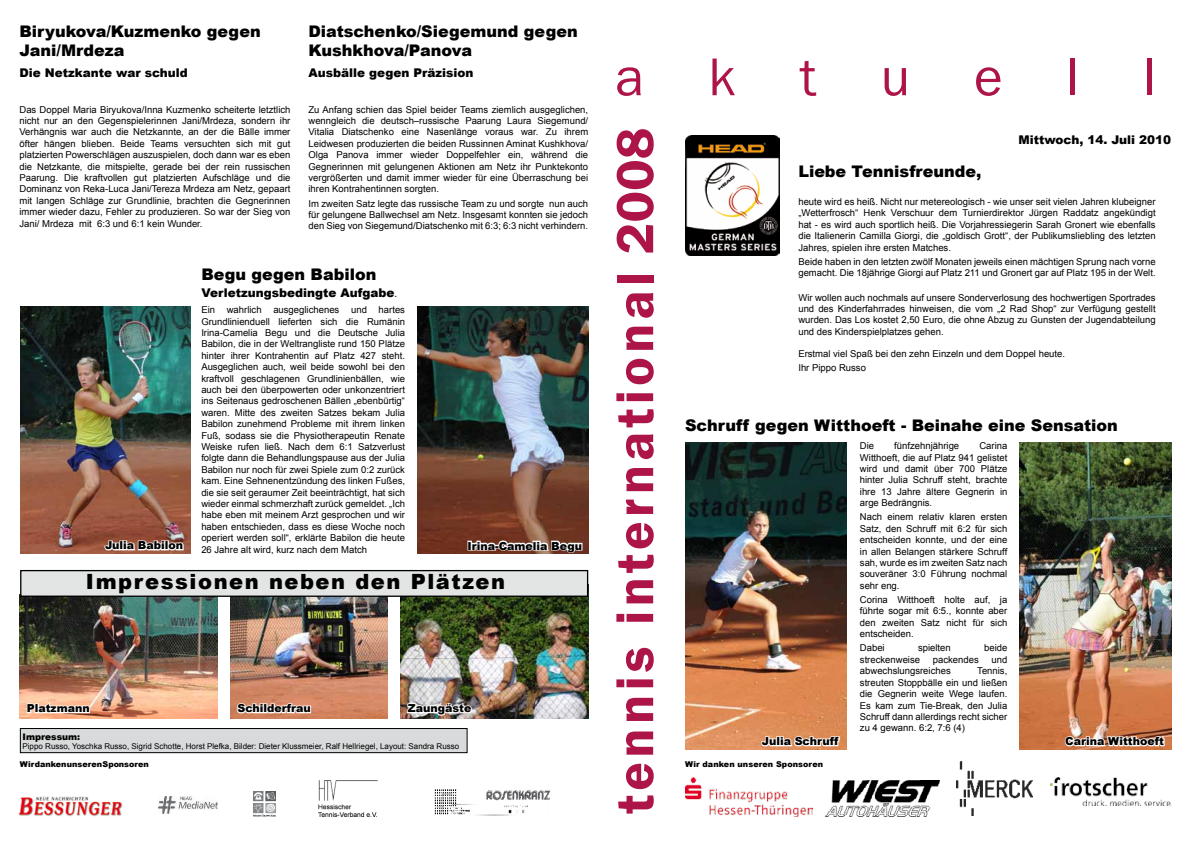
<style>
.page{position:relative;width:1191px;height:842px;background:#fff}
.page>*{position:absolute;margin:0;border:0;box-sizing:border-box;transform-origin:0 0}
.t1{font:55px "Franklin Gothic";letter-spacing:1.16em;color:#ad1548}
.t2{font:600 54px "Franklin Gothic";letter-spacing:.075em;color:#ad1548}
.t3{font:900 21px "Arial";letter-spacing:.075em;color:#000}
.t4{font:900 16px/19.2px "Arial";color:#000}
.t5{font:900 12px "Arial";color:#000}
.t6{font:900 11px "Arial";color:#000}
.t7{font:9.5px/11.4px "Arial";color:#000;text-align:justify}
.t8{font:900 9px "Arial";color:#000}
.t9{font:8px "Arial";color:#000}
.t10{font:900 8px "Arial";letter-spacing:.01em;color:#000}
.s1{font-family:"Calibri";font-weight:400;font-size:11px}
</style>
<div class="page">
<img style="left:685px;top:778px;width:128px;height:38px">
<img style="left:1050px;top:778px;width:121px;height:27px">
<img style="left:825px;top:780px;width:115px;height:36px">
<img style="left:18px;top:796px;width:105px;height:20px">
<img style="left:254px;top:791px;width:21px;height:25px">
<img style="left:319px;top:780px;width:58px;height:37px">
<div style="left:20px;top:728px;width:447px;height:25px;background:#d9dadb"></div>
<div style="left:20px;top:728px;width:447px;height:25px;border:1px solid #000"></div>
<img style="left:434px;top:789px;width:116px;height:27px">
<img style="left:956px;top:761px;width:76px;height:54px">
<img style="left:159px;top:797px;width:59px;height:16px">
<img style="left:685px;top:136px;width:94px;height:120px">
<img style="left:685px;top:442px;width:161px;height:308px">
<img style="left:1019px;top:442px;width:152px;height:308px">
<svg style="left:760px;top:735px;width:81px;height:14px"></svg>
<svg style="left:1063px;top:733px;width:103px;height:17px"></svg>
<img style="left:417px;top:306px;width:171px;height:248px">
<img style="left:20px;top:306px;width:171px;height:247px">
<svg style="left:103px;top:539px;width:82px;height:13px"></svg>
<div style="left:467px;top:541px;width:5px;height:9px;border:2px solid #fff"></div>
<svg style="left:470px;top:539px;width:113px;height:15px"></svg>
<img style="left:20px;top:597px;width:198px;height:121px">
<img style="left:230px;top:597px;width:157px;height:121px">
<img style="left:401px;top:597px;width:187px;height:121px">
<svg style="left:26px;top:701px;width:65px;height:14px"></svg>
<svg style="left:235px;top:702px;width:77px;height:14px"></svg>
<svg style="left:406px;top:701px;width:68px;height:16px"></svg>
<div style="left:21px;top:571px;width:566px;height:25px;background:#e3e4e4"></div>
<div style="left:20px;top:570px;width:568px;height:27px;border:1px solid #000"></div>
<h3 class="t4" style="left:19px;top:21px;width:243px">Biryukova/Kuzmenko gegen<br>Jani/Mrdeza</h3>
<p class="t5" style="left:19px;top:64px;width:170px">Die Netzkante war schuld</p>
<h3 class="t4" style="left:308px;top:21px;width:271px">Diatschenko/Siegemund gegen<br>Kushkhova/Panova</h3>
<p class="t5" style="left:308px;top:64px;width:167px">Ausbälle gegen Präzision</p>
<h1 class="t1" style="left:615px;top:43px;width:541px">aktuell</h1>
<p class="t7" style="left:19px;top:104px;width:272px">Das Doppel Maria Biryukova/Inna Kuzmenko scheiterte letztlich nicht nur an den Gegenspielerinnen Jani/Mrdeza, sondern ihr Verhängnis war auch die Netzkannte, an der die Bälle immer öfter hängen blieben. Beide Teams versuchten sich mit gut platzierten Powerschlägen auszuspielen, doch dann war es eben die Netzkante, die mitspielte, gerade bei der rein russischen Paarung. Die kraftvollen gut platzierten Aufschläge und die Dominanz von Reka-Luca Jani/Tereza Mrdeza am Netz, gepaart mit langen Schläge zur Grundlinie, brachten die Gegnerinnen immer wieder dazu, Fehler zu produzieren. So war der Sieg von Jani/ Mrdeza mit 6:3 und 6:1 kein Wunder.</p>
<p class="t7" style="left:308px;top:104px;width:281px">Zu Anfang schien das Spiel beider Teams ziemlich ausgeglichen, wenngleich die deutsch–russische Paarung Laura Siegemund/ Vitalia Diatschenko eine Nasenlänge voraus war. Zu ihrem Leidwesen produzierten die beiden Russinnen Aminat Kushkhova/ Olga Panova immer wieder Doppelfehler ein, während die Gegnerinnen mit gelungenen Aktionen am Netz ihr Punktekonto vergrößerten und damit immer wieder für eine Überraschung bei ihren Kontrahentinnen sorgten.</p>
<p class="t7" style="left:308px;top:198px;width:281px">Im zweiten Satz legte das russische Team zu und sorgte nun auch für gelungene Ballwechsel am Netz. Insgesamt konnten sie jedoch den Sieg von Siegemund/Diatschenko mit 6:3; 6:3 nicht verhindern.</p>
<h2 class="t2" style="left:602px;top:814px;width:687px;rotate:-90deg">tennis international 2008</h2>
<p class="t5" style="left:1018px;top:131px;width:154px">Mittwoch, 14. Juli 2010</p>
<h3 class="t4" style="left:798px;top:161px;width:185px">Liebe Tennisfreunde,</h3>
<p class="t7" style="left:798px;top:196px;width:359px">heute wird es heiß. Nicht nur metereologisch - wie unser seit vielen Jahren klubeigner „Wetterfrosch“ Henk Verschuur dem Turnierdirektor Jürgen Raddatz angekündigt hat - es wird auch sportlich heiß. Die Vorjahressiegerin Sarah Gronert wie ebenfalls die Italienerin Camilla Giorgi, die „goldisch Grott“, der Publikumsliebling des letzten Jahres, spielen ihre ersten Matches.</p>
<p class="t7" style="left:798px;top:256px;width:359px">Beide haben in den letzten zwölf Monaten jeweils einen mächtigen Sprung nach vorne gemacht. Die 18jährige Giorgi auf Platz 211 und Gronert gar auf Platz 195 in der Welt.</p>
<p class="t7" style="left:798px;top:292px;width:359px">Wir wollen auch nochmals auf unsere Sonderverlosung des hochwertigen Sportrades und des Kinderfahrrades hinweisen, die vom „2 Rad Shop“ zur Verfügung gestellt wurden. Das Los kostet 2,50 Euro, die ohne Abzug zu Gunsten der Jugendabteilung und des Kinderspielplatzes gehen.</p>
<p class="t7" style="left:798px;top:346px;width:268px;line-height:14.2px">Erstmal viel Spaß bei den zehn Einzeln und dem Doppel heute.<br>Ihr Pippo Russo</p>
<h3 class="t4" style="left:201px;top:264px;width:177px">Begu gegen Babilon</h3>
<p class="t5" style="left:201px;top:284px;width:197px">Verletzungsbedingte Aufgabe<span class="s1">.</span></p>
<p class="t7" style="left:201px;top:304px;width:205px">Ein wahrlich ausgeglichenes und hartes Grundlinienduell lieferten sich die Rumänin Irina-Camelia Begu und die Deutsche Julia Babilon, die in der Weltrangliste rund 150 Plätze hinter ihrer Kontrahentin auf Platz 427 steht.<br>Ausgeglichen auch, weil beide sowohl bei den kraftvoll geschlagenen Grundlinienbällen, wie auch bei den überpowerten oder unkonzentriert ins Seitenaus gedroschenen Bällen „ebenbürtig“ waren. Mitte des zweiten Satzes bekam Julia Babilon zunehmend Probleme mit ihrem linken Fuß, sodass sie die Physiotherapeutin Renate Weiske rufen ließ. Nach dem 6:1 Satzverlust folgte dann die Behandlungspause aus der Julia Babilon nur noch für zwei Spiele zum 0:2 zurück kam. Eine Sehnenentzündung des linken Fußes, die sie seit geraumer Zeit beeinträchtigt, hat sich wieder einmal schmerzhaft zurück gemeldet. „Ich habe eben mit meinem Arzt gesprochen und wir haben entschieden, dass es diese Woche noch operiert werden soll“, erklärte Babilon die heute</p>
<h3 class="t4" style="left:685px;top:415px;width:434px">Schruff gegen Witthoeft - Beinahe eine Sensation</h3>
<p class="t7" style="left:860px;top:440px;width:16px">Die</p>
<p class="t7" style="left:894px;top:440px;width:66px">fünfzehnjährige</p>
<p class="t7" style="left:860px;top:440px;width:149px;text-indent:119px">Carina Witthoeft, die auf Platz 941 gelistet wird und damit über 700 Plätze hinter Julia Schruff steht, brachte ihre 13 Jahre ältere Gegnerin in arge Bedrängnis.</p>
<p class="t7" style="left:860px;top:511px;width:149px">Nach einem relativ klaren ersten Satz, den Schruff mit 6:2 für sich entscheiden konnte, und der eine in allen Belangen stärkere Schruff sah, wurde es im zweiten Satz nach souveräner 3:0 Führung nochmal sehr eng.</p>
<p class="t7" style="left:860px;top:594px;width:149px">Corina Witthoeft holte auf, ja führte sogar mit 6:5., konnte aber den zweiten Satz nicht für sich entscheiden.</p>
<p class="t7" style="left:860px;top:642px;width:26px">Dabei</p>
<p class="t7" style="left:918px;top:642px;width:34px">spielten</p>
<p class="t7" style="left:984px;top:642px;width:25px">beide</p>
<p class="t7" style="left:860px;top:654px;width:62px">streckenweise</p>
<p class="t7" style="left:932px;top:654px;width:47px">packendes</p>
<p class="t7" style="left:991px;top:654px;width:17px">und</p>
<p class="t7" style="left:860px;top:665px;width:92px">abwechslungsreiches</p>
<p class="t6" style="left:105px;top:537px;width:80px">Julia Babilon</p>
<p class="t7" style="left:201px;top:544px;width:167px">26 Jahre alt wird, kurz nach dem Match</p>
<p class="t6" style="left:467px;top:538px;width:116px">Irina-Camelia Begu</p>
<h3 class="t3" style="left:86px;top:566px;width:420px">Impressionen neben den Plätzen</h3>
<p class="t7" style="left:860px;top:665px;width:149px;text-indent:117px">Tennis, streuten Stoppbälle ein und ließen die Gegnerin weite Wege laufen.<br>Es kam zum Tie-Break, den Julia Schruff dann allerdings recht sicher zu 4 gewann. 6:2, 7:6 (4)</p>
<p class="t6" style="left:27px;top:700px;width:64px">Platzmann</p>
<p class="t6" style="left:237px;top:700px;width:75px">Schilderfrau</p>
<p class="t6" style="left:408px;top:700px;width:65px">Zaungäste</p>
<p class="t8" style="left:23px;top:730px;width:59px">Impressum:</p>
<p class="t9" style="left:23px;top:741px;width:438px">Pippo Russo, Yoschka Russo, Sigrid Schotte, Horst Plefka, Bilder: Dieter Klussmeier, Ralf Hellriegel, Layout: Sandra Russo</p>
<p class="t6" style="left:762px;top:733px;width:78px">Julia Schruff</p>
<p class="t6" style="left:1065px;top:733px;width:100px">Carina Witthoeft</p>
<p class="t10" style="left:20px;top:759px;width:131px">Wir danken unseren Sponsoren</p>
<p class="t10" style="left:685px;top:758px;width:139px">Wir danken unseren Sponsoren</p>
</div>
